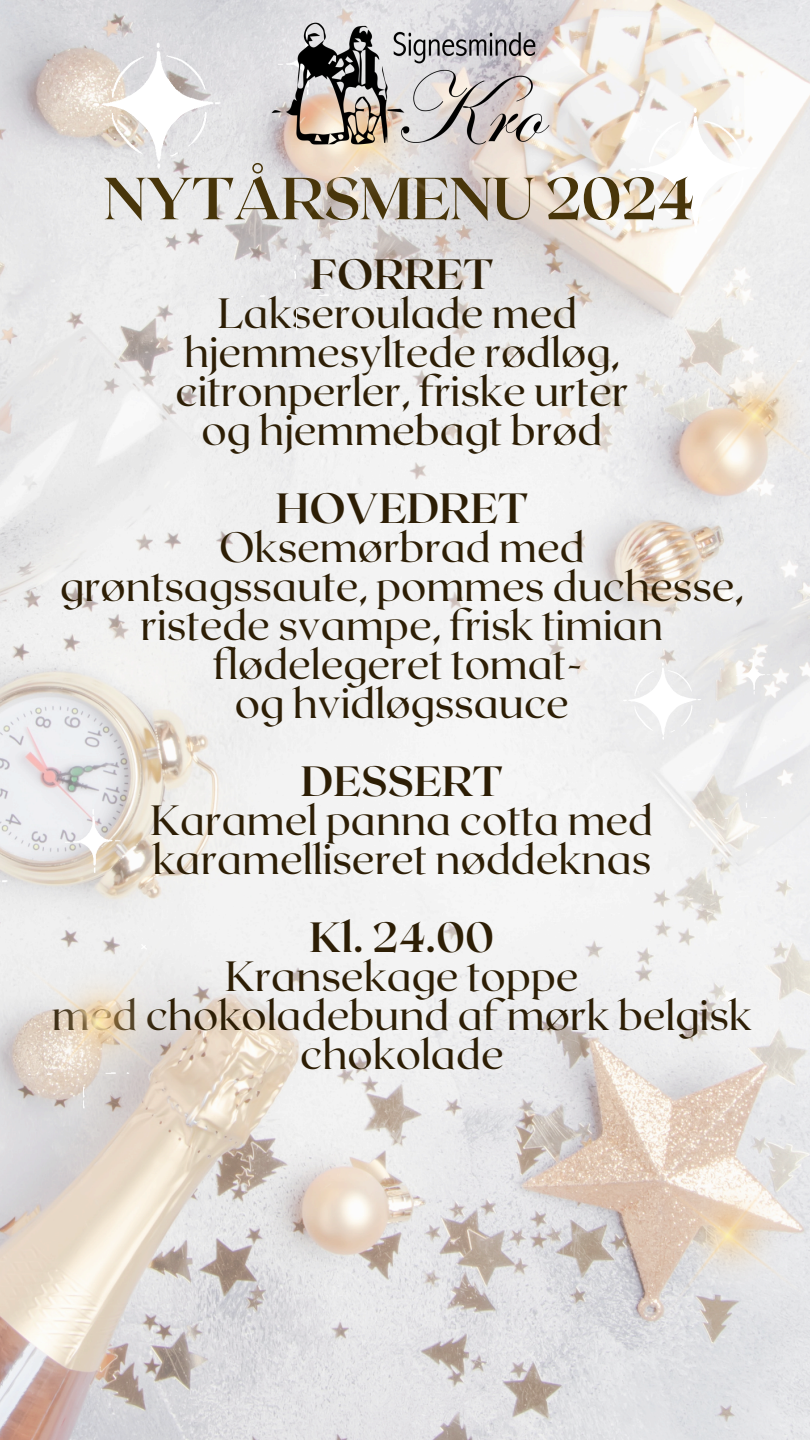
<style>
.page{position:relative;width:810px;height:1440px;background:#fff}
.page>*{position:absolute;margin:0;border:0;box-sizing:border-box;transform-origin:0 0}
.t1{font:700 59.2px "Roxborough CF";letter-spacing:-.02em;color:#48350a}
.t2{font:42.2px/39px "Roxborough CF";color:#2d1e05;text-align:center}
.t3{font:700 42.2px "Roxborough CF";color:#2d1e05}
</style>
<div class="page">
<img style="left:0;top:0;width:810px;height:1440px">
<img style="left:0;top:794px;width:186px;height:335px">
<img style="left:75px;top:16px;width:324px;height:335px">
<img style="left:612px;top:647px;width:198px;height:205px">
<img style="left:612px;top:81px;width:198px;height:335px">
<img style="left:648px;top:310px;width:162px;height:212px">
<img style="left:0;top:917px;width:171px;height:212px">
<img style="left:622px;top:1129px;width:179px;height:212px">
<img style="left:259px;top:166px;width:179px;height:82px">
<img style="left:259px;top:0;width:303px;height:166px">
<p class="t1" style="left:103px;top:160px;width:593px">NYTÅRSMENU 2024</p>
<p class="t3" style="left:311px;top:247px;width:184px">FORRET</p>
<p class="t2" style="left:218px;top:292px;width:361px">Lakseroulade med</p>
<h1 class="t2" style="left:184px;top:331px;width:437px">hjemmesyltede rødløg,</h1>
<p class="t2" style="left:176px;top:370px;width:454px">citronperler, friske urter</p>
<p class="t2" style="left:201px;top:409px;width:402px">og hjemmebagt brød</p>
<p class="t3" style="left:276px;top:481px;width:254px">HOVEDRET</p>
<p class="t2" style="left:219px;top:526px;width:367px">Oksemørbrad med</p>
<p class="t2" style="left:60px;top:565px;width:685px">grøntsagssaute, pommes duchesse,</p>
<p class="t2" style="left:141px;top:604px;width:524px">ristede svampe, frisk timian</p>
<p class="t2" style="left:213px;top:643px;width:371px">flødelegeret tomat-</p>
<p class="t2" style="left:235px;top:682px;width:336px">og hvidløgssauce</p>
<p class="t3" style="left:301px;top:754px;width:203px">DESSERT</p>
<p class="t2" style="left:151px;top:799px;width:504px">Karamel panna cotta med</p>
<p class="t2" style="left:152px;top:838px;width:500px">karamelliseret nøddeknas</p>
<p class="t3" style="left:310px;top:910px;width:186px">Kl. 24.00</p>
<p class="t2" style="left:225px;top:955px;width:355px">Kransekage toppe</p>
<p class="t2" style="left:52px;top:994px;width:702px">med chokoladebund af mørk belgisk chokolade</p>
</div>
